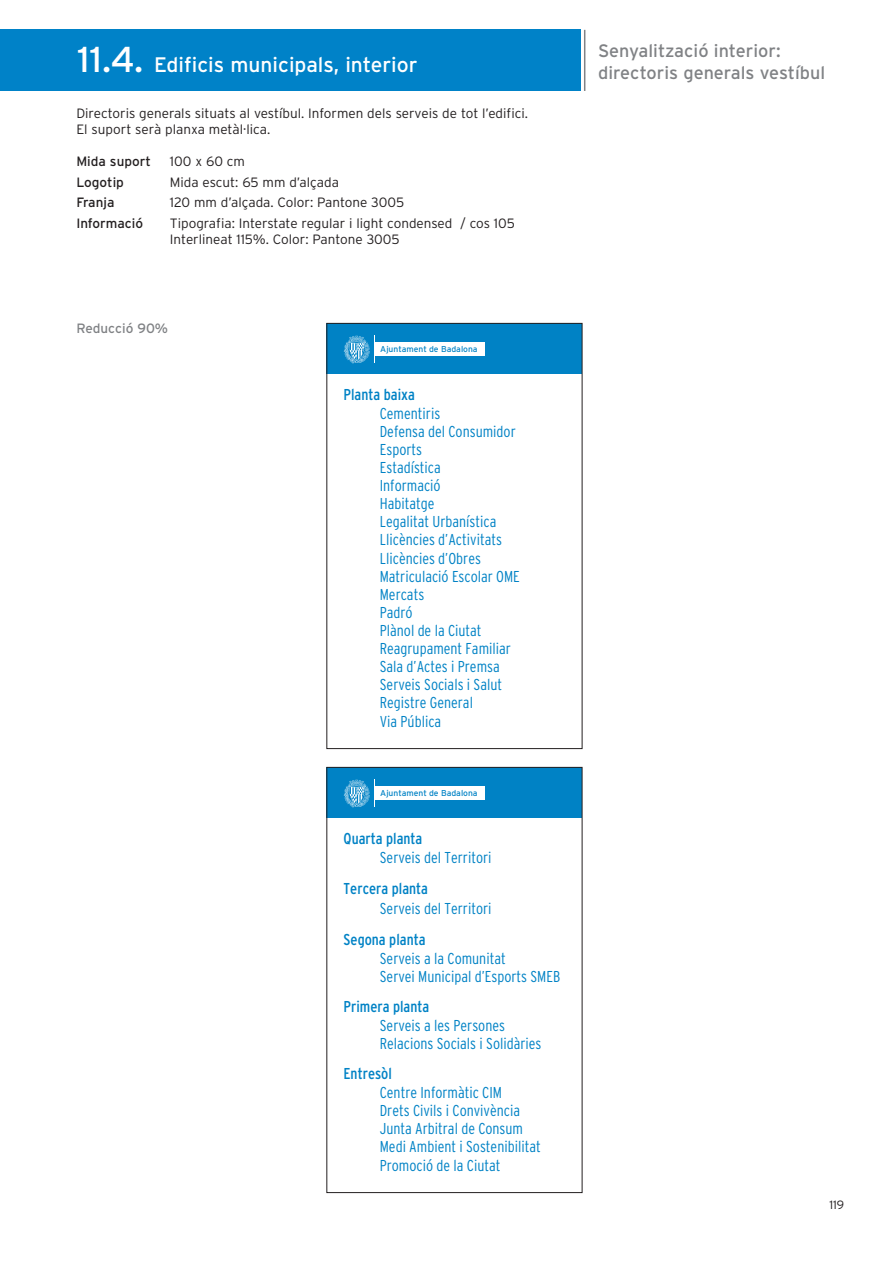
<style>
.page{position:relative;width:893px;height:1263px;background:#fff}
.page>*{position:absolute;margin:0;border:0;box-sizing:border-box;transform-origin:0 0}
.t1{font:21px "Interstate";color:#fff}
.t2{font:18px/21.6px "Interstate";color:#808285}
.t3{font:300 condensed 15.75px/18.1px "Interstate";color:#0082c5}
.t4{font:condensed 15.75px "Interstate";color:#0082c5}
.t5{font:300 13.5px/16.2px "Interstate";color:#231f20}
.t6{font:13.5px "Interstate";color:#231f20}
.t7{font:13.5px "Interstate";color:#808285}
.t8{font:300 12px "Interstate";color:#231f20}
.t9{font:8.55px "Interstate";color:#0082c5}
.s1{font-size:36px}
</style>
<div class="page">
<div style="left:0;top:30px;width:580px;height:61px;background:#0082c8"></div>
<hr style="left:584px;top:30px;width:1px;height:61px;background:#808285">
<div style="left:327px;top:767px;width:255px;height:51px;background:#0082c5"></div>
<div style="left:327px;top:767px;width:255px;height:426px;border:1px solid #231f20"></div>
<div style="left:374px;top:787px;width:111px;height:13px;background:#fff"></div>
<svg style="left:343px;top:780px;width:32px;height:28px"></svg>
<div style="left:327px;top:323px;width:255px;height:51px;background:#0082c5"></div>
<div style="left:327px;top:323px;width:255px;height:426px;border:1px solid #231f20"></div>
<div style="left:374px;top:343px;width:111px;height:13px;background:#fff"></div>
<svg style="left:343px;top:336px;width:32px;height:28px"></svg>
<h1 class="t1" style="left:77px;top:57px;width:342px"><span class="s1">11.4.</span> Edificis municipals, interior</h1>
<p class="t5" style="left:76px;top:106px;width:453px">Directoris generals situats al vestíbul. Informen dels serveis de tot l’edifici.<br>El suport serà planxa metàl·lica.</p>
<p class="t6" style="left:76px;top:157px;width:76px">Mida suport</p>
<p class="t5" style="left:170px;top:155px;width:76px">100 x 60 cm</p>
<p class="t6" style="left:76px;top:177px;width:49px">Logotip</p>
<p class="t5" style="left:170px;top:175px;width:170px">Mida escut: 65 mm d’alçada</p>
<p class="t6" style="left:76px;top:198px;width:40px">Franja</p>
<p class="t5" style="left:170px;top:196px;width:236px">120 mm d’alçada. Color: Pantone 3005</p>
<p class="t6" style="left:76px;top:218px;width:68px">Informació</p>
<p class="t5" style="left:170px;top:216px;width:346px">Tipografia: Interstate regular i light condensed / cos 105<br>Interlineat 115%. Color: Pantone 3005</p>
<p class="t7" style="left:76px;top:323px;width:93px">Reducció 90%</p>
<p class="t9" style="left:380px;top:346px;width:99px">Ajuntament de Badalona</p>
<p class="t4" style="left:343px;top:388px;width:73px">Planta baixa</p>
<p class="t3" style="left:380px;top:405px;width:142px">Cementiris<br>Defensa del Consumidor<br>Esports<br>Estadística<br>Informació<br>Habitatge<br>Legalitat Urbanística<br>Llicències d’Activitats<br>Llicències d’Obres<br>Matriculació Escolar OME<br>Mercats<br>Padró<br>Plànol de la Ciutat<br>Reagrupament Familiar<br>Sala d’Actes i Premsa<br>Serveis Socials i Salut<br>Registre General<br>Via Pública</p>
<p class="t9" style="left:380px;top:790px;width:99px">Ajuntament de Badalona</p>
<p class="t4" style="left:343px;top:832px;width:80px">Quarta planta</p>
<p class="t3" style="left:380px;top:849px;width:113px">Serveis del Territori</p>
<p class="t4" style="left:343px;top:883px;width:86px">Tercera planta</p>
<p class="t3" style="left:380px;top:900px;width:113px">Serveis del Territori</p>
<p class="t4" style="left:343px;top:933px;width:83px">Segona planta</p>
<p class="t3" style="left:380px;top:950px;width:182px">Serveis a la Comunitat<br>Servei Municipal d’Esports SMEB</p>
<p class="t4" style="left:343px;top:1001px;width:87px">Primera planta</p>
<p class="t3" style="left:380px;top:1018px;width:163px">Serveis a les Persones<br>Relacions Socials i Solidàries</p>
<p class="t4" style="left:343px;top:1068px;width:50px">Entresòl</p>
<p class="t3" style="left:380px;top:1085px;width:162px">Centre Informàtic CIM<br>Drets Civils i Convivència<br>Junta Arbitral de Consum<br>Medi Ambient i Sostenibilitat<br>Promoció de la Ciutat</p>
<p class="t2" style="left:598px;top:41px;width:228px">Senyalització interior: directoris generals vestíbul</p>
<p class="t8" style="left:829px;top:1200px;width:16px">119</p>
</div>
